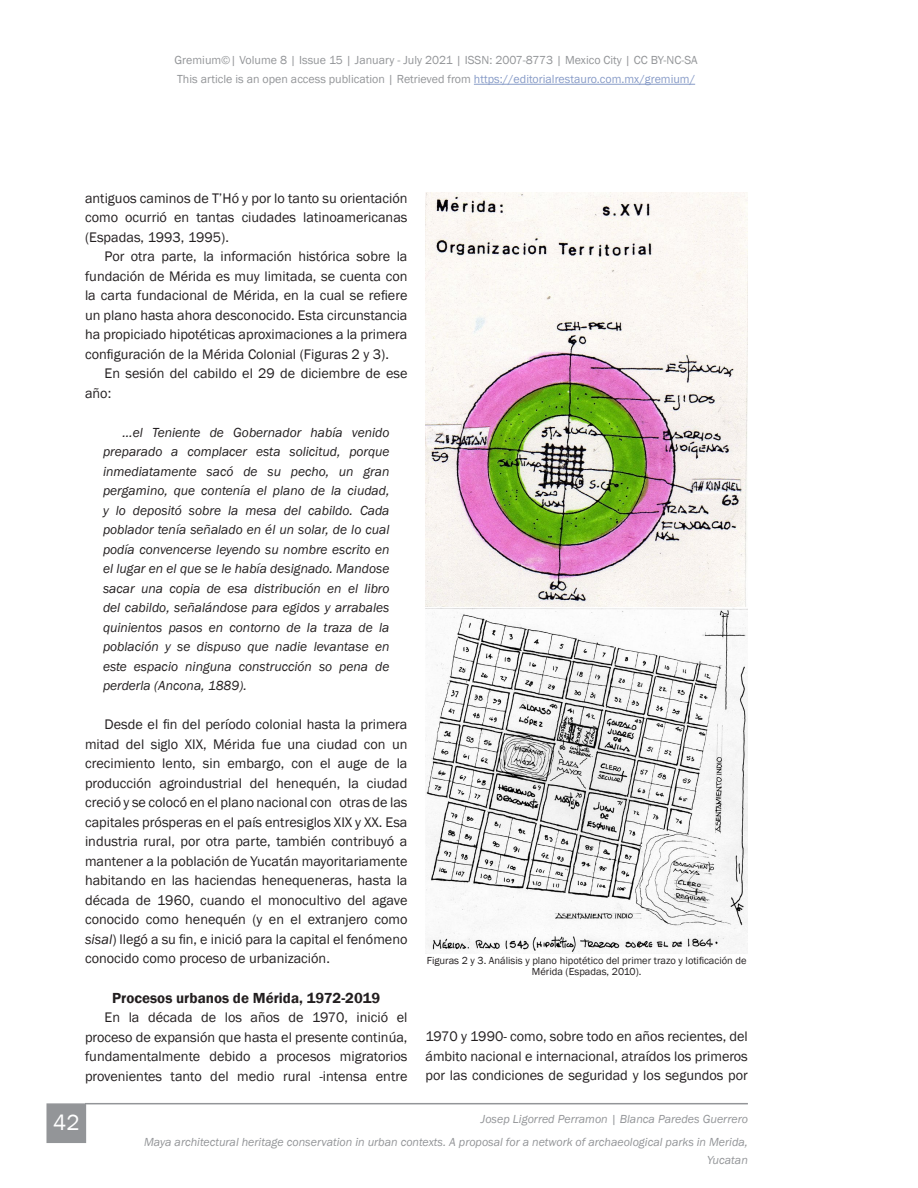
<style>
.page{position:relative;width:918px;height:1188px;background:#fff}
.page>*{position:absolute;margin:0;border:0;box-sizing:border-box;transform-origin:0 0}
.t1{font:22.5px "Franklin Gothic";color:#fff}
.Sub-nosub{font:600 15px "Franklin Gothic";color:#231f20}
.Cuerpo_Gral{font:14.25px/19.5px "Franklin Gothic";color:#231f20;text-align:justify}
.Cuerpo_-_SangríaDobl{font:italic 13.5px/19.5px "Franklin Gothic";color:#231f20;text-align:justify}
.t2{font:12px/19.5px "Franklin Gothic";color:#939598}
.t3{font:italic 12px/22.2px "Franklin Gothic";color:#939598;text-align:right}
.Pie_ilustración{font:10.5px/10.5px "Franklin Gothic";color:#231f20;text-align:center}
.s1{color:#879bc7}
.s2{font-style:italic}
</style>
<div class="page">
<div style="left:46px;top:1103px;width:40px;height:40px;background:#939598;border:2px solid #939598"></div>
<hr style="left:85px;top:1103px;width:663px;height:1px;background:#939598">
<hr style="left:474px;top:84px;width:221px;height:1px;background:#879bc7">
<img style="left:425px;top:193px;width:323px;height:760px">
<p class="t2" style="left:175px;top:50px;width:525px">Gremium©| Volume 8 | Issue 15 | January - July 2021 | ISSN: 2007-8773 | Mexico City | CC BY-NC-SA<br>This article is an open access publication | Retrieved from <span class="s1">https://editorialrestauro.com.mx/gremium/</span></p>
<p class="Cuerpo_Gral" style="left:85px;top:189px;width:324px">antiguos caminos de T’Hó y por lo tanto su orientación como ocurrió en tantas ciudades latinoamericanas (Espadas, 1993, 1995).</p>
<p class="Cuerpo_Gral" style="left:85px;top:247px;width:324px;text-indent:20px">Por otra parte, la información histórica sobre la fundación de Mérida es muy limitada, se cuenta con la carta fundacional de Mérida, en la cual se refiere un plano hasta ahora desconocido. Esta circunstancia ha propiciado hipotéticas aproximaciones a la primera configuración de la Mérida Colonial (Figuras 2 y 3).</p>
<p class="Cuerpo_Gral" style="left:85px;top:364px;width:324px;text-indent:20px">En sesión del cabildo el 29 de diciembre de ese año:</p>
<p class="Cuerpo_-_SangríaDobl" style="left:103px;top:423px;width:288px;text-indent:20px">…el Teniente de Gobernador había venido preparado a complacer esta solicitud, porque inmediatamente sacó de su pecho, un gran pergamino, que contenía el plano de la ciudad, y lo depositó sobre la mesa del cabildo. Cada poblador tenía señalado en él un solar, de lo cual podía convencerse leyendo su nombre escrito en el lugar en el que se le había designado. Mandose sacar una copia de esa distribución en el libro del cabildo, señalándose para egidos y arrabales quinientos pasos en contorno de la traza de la población y se dispuso que nadie levantase en este espacio ninguna construcción so pena de perderla (Ancona, 1889).</p>
<p class="Cuerpo_Gral" style="left:85px;top:715px;width:324px;text-indent:20px">Desde el fin del período colonial hasta la primera mitad del siglo XIX, Mérida fue una ciudad con un crecimiento lento, sin embargo, con el auge de la producción agroindustrial del henequén, la ciudad creció y se colocó en el plano nacional con otras de las capitales prósperas en el país entresiglos XIX y XX. Esa industria rural, por otra parte, también contribuyó a mantener a la población de Yucatán mayoritariamente habitando en las haciendas henequeneras, hasta la década de 1960, cuando el monocultivo del agave conocido como henequén (y en el extranjero como <span class="s2">sisal</span>) llegó a su fin, e inició para la capital el fenómeno conocido como proceso de urbanización.</p>
<p class="Sub-nosub" style="left:112px;top:988px;width:270px">Procesos urbanos de Mérida, 1972-2019</p>
<p class="Cuerpo_Gral" style="left:85px;top:1008px;width:324px;text-indent:20px">En la década de los años de 1970, inició el proceso de expansión que hasta el presente continúa, fundamentalmente debido a procesos migratorios provenientes tanto del medio rural -intensa entre</p>
<p class="Pie_ilustración" style="left:427px;top:956px;width:322px">Figuras 2 y 3. Análisis y plano hipotético del primer trazo y lotificación de<br>Mérida (Espadas, 2010).</p>
<p class="Cuerpo_Gral" style="left:425px;top:1027px;width:324px">1970 y 1990- como, sobre todo en años recientes, del ámbito nacional e internacional, atraídos los primeros por las condiciones de seguridad y los segundos por</p>
<h1 class="t1" style="left:53px;top:1108px;width:28px">42</h1>
<p class="t3" style="left:144px;top:1109px;width:605px">Josep Ligorred Perramon | Blanca Paredes Guerrero<br>Maya architectural heritage conservation in urban contexts. A proposal for a network of archaeological parks in Merida,</p>
<p class="t3" style="left:707px;top:1149px;width:42px">Yucatan</p>
</div>
